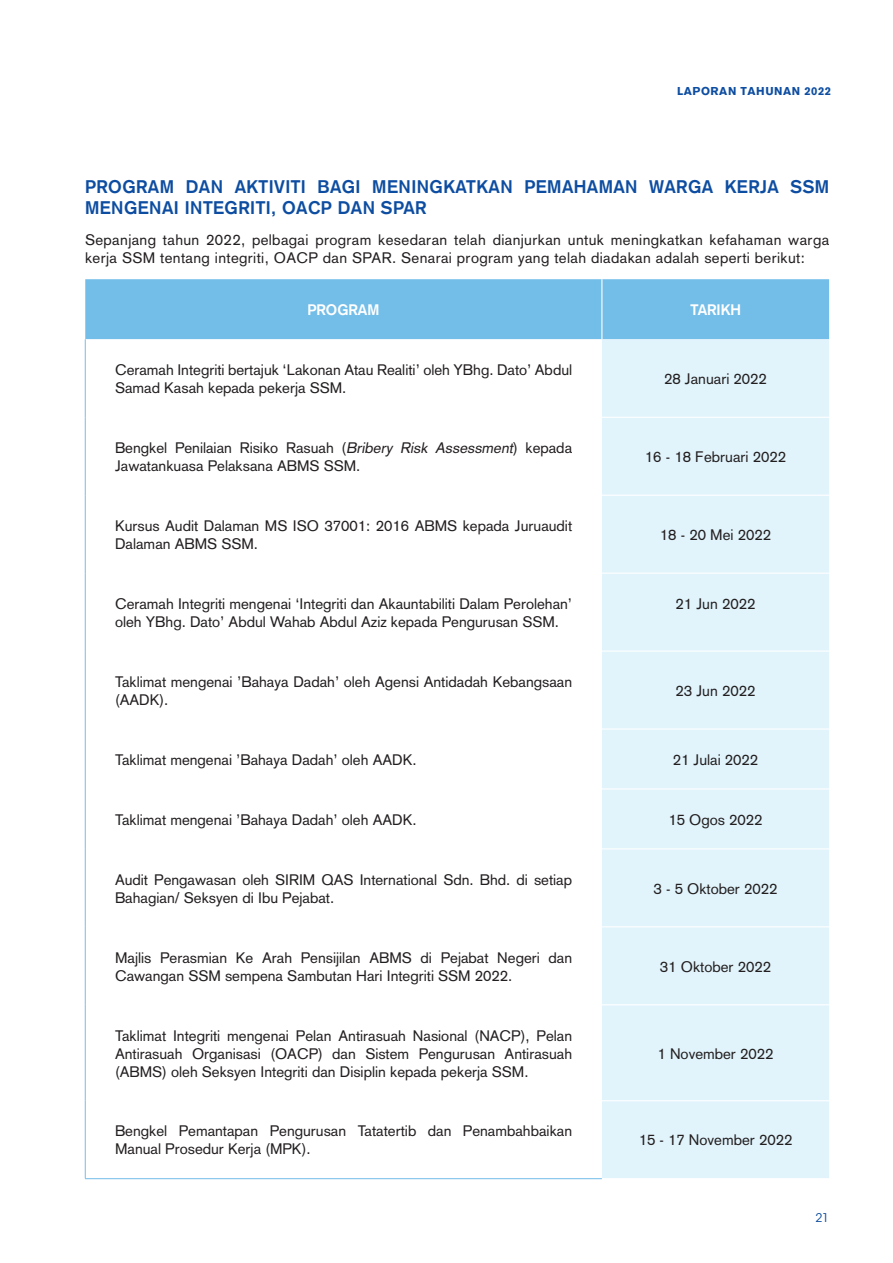
<style>
.page{position:relative;width:893px;height:1263px;background:#fff}
.page>*{position:absolute;margin:0;border:0;box-sizing:border-box;transform-origin:0 0}
.t1{font:700 18px/21.6px "Akzidenz Grotesk";letter-spacing:.025em;color:#0d4da1}
.t2{font:15px/18px "Akzidenz Grotesk";color:#231f20}
.t3{font:15px/18px "Akzidenz Grotesk";letter-spacing:.025em;color:#231f20}
.t4{font:700 15px "Akzidenz Grotesk";color:#fff}
.t5{font:12px "ITC Avant Garde Std";color:#0d4da1}
.t6{font:900 11.25px "Akzidenz Grotesk";letter-spacing:.05em;color:#0d4da1}
.s1{font-style:italic}
</style>
<div class="page">
<div style="left:85px;top:279px;width:744px;height:60px;background:#73bde9"></div>
<div style="left:602px;top:339px;width:227px;height:839px;background:#e1f4fc"></div>
<hr style="left:601px;top:279px;width:1px;height:60px;background:#fff">
<hr style="left:602px;top:417px;width:227px;height:1px;background:#fff">
<hr style="left:602px;top:495px;width:227px;height:1px;background:#fff">
<hr style="left:602px;top:573px;width:227px;height:1px;background:#fff">
<hr style="left:602px;top:650px;width:227px;height:2px;background:#fff">
<hr style="left:602px;top:728px;width:227px;height:2px;background:#fff">
<hr style="left:602px;top:788px;width:227px;height:1px;background:#fff">
<hr style="left:602px;top:848px;width:227px;height:1px;background:#fff">
<hr style="left:602px;top:926px;width:227px;height:1px;background:#fff">
<hr style="left:602px;top:1004px;width:227px;height:1px;background:#fff">
<hr style="left:602px;top:1100px;width:227px;height:1px;background:#fff">
<hr style="left:85px;top:339px;width:1px;height:78px;background:#73bde9">
<hr style="left:85px;top:417px;width:1px;height:78px;background:#73bde9">
<hr style="left:85px;top:495px;width:1px;height:78px;background:#73bde9">
<hr style="left:85px;top:573px;width:1px;height:78px;background:#73bde9">
<hr style="left:85px;top:651px;width:1px;height:78px;background:#73bde9">
<hr style="left:85px;top:729px;width:1px;height:60px;background:#73bde9">
<hr style="left:85px;top:789px;width:1px;height:60px;background:#73bde9">
<hr style="left:85px;top:849px;width:1px;height:78px;background:#73bde9">
<hr style="left:85px;top:927px;width:1px;height:78px;background:#73bde9">
<hr style="left:85px;top:1005px;width:1px;height:96px;background:#73bde9">
<hr style="left:85px;top:1101px;width:1px;height:77px;background:#73bde9">
<hr style="left:85px;top:1178px;width:517px;height:1px;background:#73bde9">
<p class="t6" style="left:677px;top:84px;width:156px">LAPORAN TAHUNAN 2022</p>
<p class="t1" style="left:85px;top:177px;width:746px">PROGRAM DAN AKTIVITI BAGI MENINGKATKAN PEMAHAMAN WARGA KERJA SSM<br>MENGENAI INTEGRITI, OACP DAN SPAR</p>
<p class="t3" style="left:85px;top:232px;width:746px">Sepanjang tahun 2022, pelbagai program kesedaran telah dianjurkan untuk meningkatkan kefahaman warga kerja SSM tentang integriti, OACP dan SPAR. Senarai program yang telah diadakan adalah seperti berikut:</p>
<p class="t4" style="left:307px;top:304px;width:73px">PROGRAM</p>
<p class="t4" style="left:690px;top:304px;width:52px">TARIKH</p>
<p class="t2" style="left:115px;top:362px;width:459px">Ceramah Integriti bertajuk ‘Lakonan Atau Realiti’ oleh YBhg. Dato’ Abdul<br>Samad Kasah kepada pekerja SSM.</p>
<p class="t2" style="left:664px;top:371px;width:104px">28 Januari 2022</p>
<p class="t2" style="left:115px;top:440px;width:459px">Bengkel Penilaian Risiko Rasuah (<span class="s1">Bribery Risk Assessment</span>) kepada<br>Jawatankuasa Pelaksana ABMS SSM.</p>
<p class="t2" style="left:645px;top:449px;width:143px">16 - 18 Februari 2022</p>
<p class="t2" style="left:115px;top:518px;width:459px">Kursus Audit Dalaman MS ISO 37001: 2016 ABMS kepada Juruaudit<br>Dalaman ABMS SSM.</p>
<p class="t2" style="left:660px;top:527px;width:113px">18 - 20 Mei 2022</p>
<p class="t2" style="left:115px;top:596px;width:459px">Ceramah Integriti mengenai ‘Integriti dan Akauntabiliti Dalam Perolehan’ oleh YBhg. Dato’ Abdul Wahab Abdul Aziz kepada Pengurusan SSM.</p>
<p class="t2" style="left:676px;top:596px;width:81px">21 Jun 2022</p>
<p class="t2" style="left:115px;top:674px;width:459px">Taklimat mengenai ’Bahaya Dadah’ oleh Agensi Antidadah Kebangsaan (AADK).</p>
<p class="t2" style="left:676px;top:683px;width:81px">23 Jun 2022</p>
<p class="t2" style="left:115px;top:752px;width:303px">Taklimat mengenai ’Bahaya Dadah’ oleh AADK.</p>
<p class="t2" style="left:673px;top:752px;width:87px">21 Julai 2022</p>
<p class="t2" style="left:115px;top:812px;width:303px">Taklimat mengenai ’Bahaya Dadah’ oleh AADK.</p>
<p class="t2" style="left:668px;top:812px;width:96px">15 Ogos 2022</p>
<p class="t2" style="left:115px;top:872px;width:459px">Audit Pengawasan oleh SIRIM QAS International Sdn. Bhd. di setiap<br>Bahagian/ Seksyen di Ibu Pejabat.</p>
<p class="t2" style="left:653px;top:881px;width:125px">3 - 5 Oktober 2022</p>
<p class="t2" style="left:115px;top:950px;width:459px">Majlis Perasmian Ke Arah Pensijilan ABMS di Pejabat Negeri dan<br>Cawangan SSM sempena Sambutan Hari Integriti SSM 2022.</p>
<p class="t2" style="left:660px;top:959px;width:113px">31 Oktober 2022</p>
<p class="t2" style="left:115px;top:1028px;width:459px;text-align:justify">Taklimat Integriti mengenai Pelan Antirasuah Nasional (NACP), Pelan Antirasuah Organisasi (OACP) dan Sistem Pengurusan Antirasuah (ABMS) oleh Seksyen Integriti dan Disiplin kepada pekerja SSM.</p>
<p class="t2" style="left:658px;top:1046px;width:117px">1 November 2022</p>
<p class="t2" style="left:115px;top:1124px;width:459px">Bengkel Pemantapan Pengurusan Tatatertib dan Penambahbaikan<br>Manual Prosedur Kerja (MPK).</p>
<p class="t2" style="left:639px;top:1133px;width:155px">15 - 17 November 2022</p>
<p class="t5" style="left:815px;top:1211px;width:15px">21</p>
</div>
